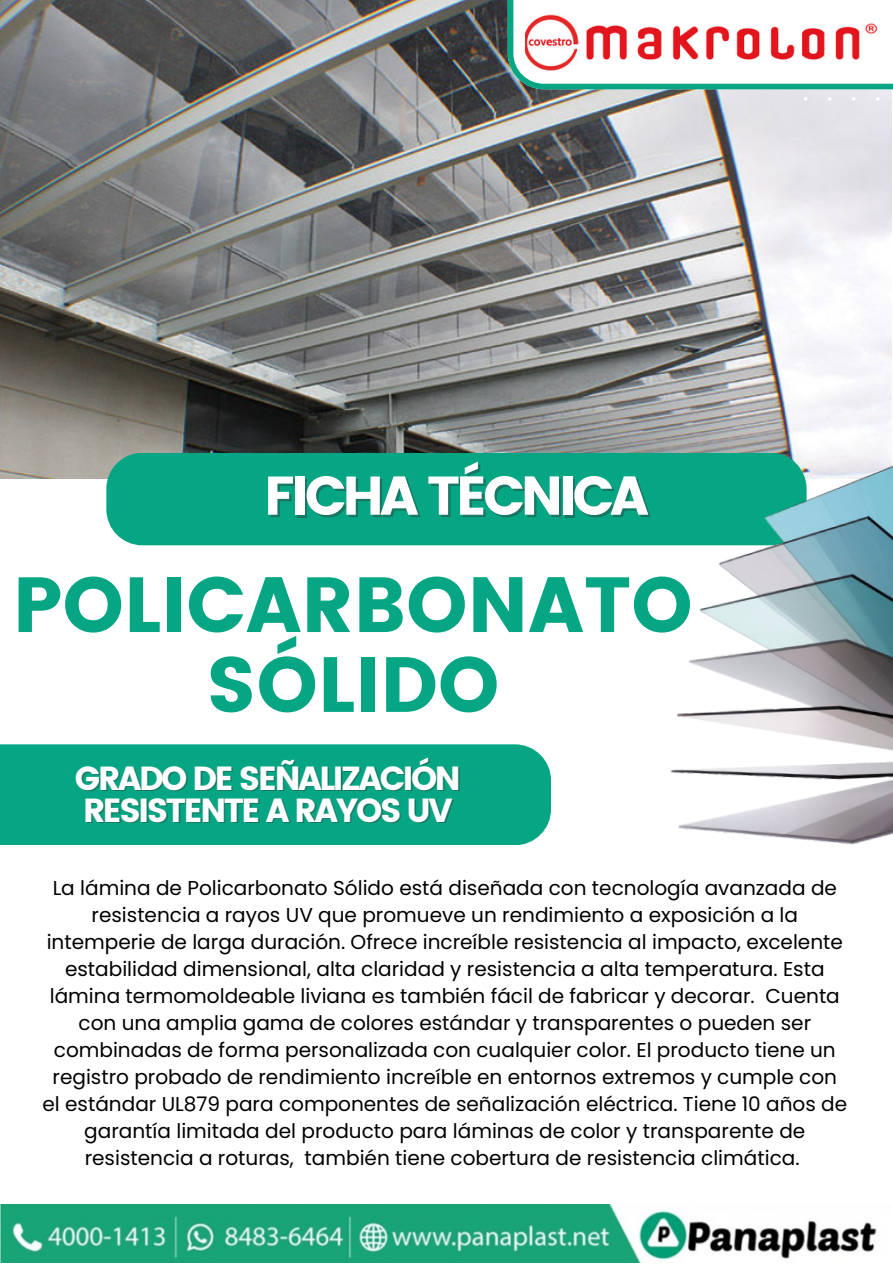
<style>
.page{position:relative;width:893px;height:1264px;background:#fff}
.page>*{position:absolute;margin:0;border:0;box-sizing:border-box;transform-origin:0 0}
.t1{font:78px "Poppins";color:#06a684}
.t2{font:54.45px "Poppins";letter-spacing:-.075em;color:#fff}
.t3{font:33.3px/32px "Poppins";letter-spacing:-.075em;color:#fff}
.t4{font:20.1px/27px "Poppins";color:#000;text-align:center}
</style>
<div class="page">
<img style="left:0;top:0;width:891px;height:479px">
<div style="left:106px;top:453px;width:700px;height:92px;background:#06a684;border-radius:36px"></div>
<svg style="left:803px;top:97px;width:4px;height:4px"></svg>
<svg style="left:827px;top:97px;width:4px;height:4px"></svg>
<svg style="left:851px;top:97px;width:4px;height:4px"></svg>
<svg style="left:875px;top:97px;width:4px;height:4px"></svg>
<svg style="left:507px;top:0;width:386px;height:89px"></svg>
<img style="left:0;top:1204px;width:877px;height:58px">
<div style="left:0;top:744px;width:551px;height:101px;background:#06a684"></div>
<img style="left:525px;top:14px;width:355px;height:56px">
<img style="left:656px;top:433px;width:236px;height:412px">
<p class="t2" style="left:264px;top:464px;width:386px">FICHA TÉCNICA</p>
<p class="t1" style="left:13px;top:559px;width:681px">POLICARBONATO</p>
<p class="t1" style="left:206px;top:639px;width:295px">SÓLIDO</p>
<p class="t3" style="left:75px;top:762px;width:387px">GRADO DE SEÑALIZACIÓN<br>RESISTENTE A RAYOS UV</p>
<p class="t4" style="left:42px;top:874px;width:806px">La lámina de Policarbonato Sólido está diseñada con tecnología avanzada de resistencia a rayos UV que promueve un rendimiento a exposición a la intemperie de larga duración. Ofrece increíble resistencia al impacto, excelente estabilidad dimensional, alta claridad y resistencia a alta temperatura. Esta lámina termomoldeable liviana es también fácil de fabricar y decorar. Cuenta con una amplia gama de colores estándar y transparentes o pueden ser combinadas de forma personalizada con cualquier color. El producto tiene un registro probado de rendimiento increíble en entornos extremos y cumple con el estándar UL879 para componentes de señalización eléctrica. Tiene 10 años de garantía limitada del producto para láminas de color y transparente de resistencia a roturas, también tiene cobertura de resistencia climática.</p>
</div>
